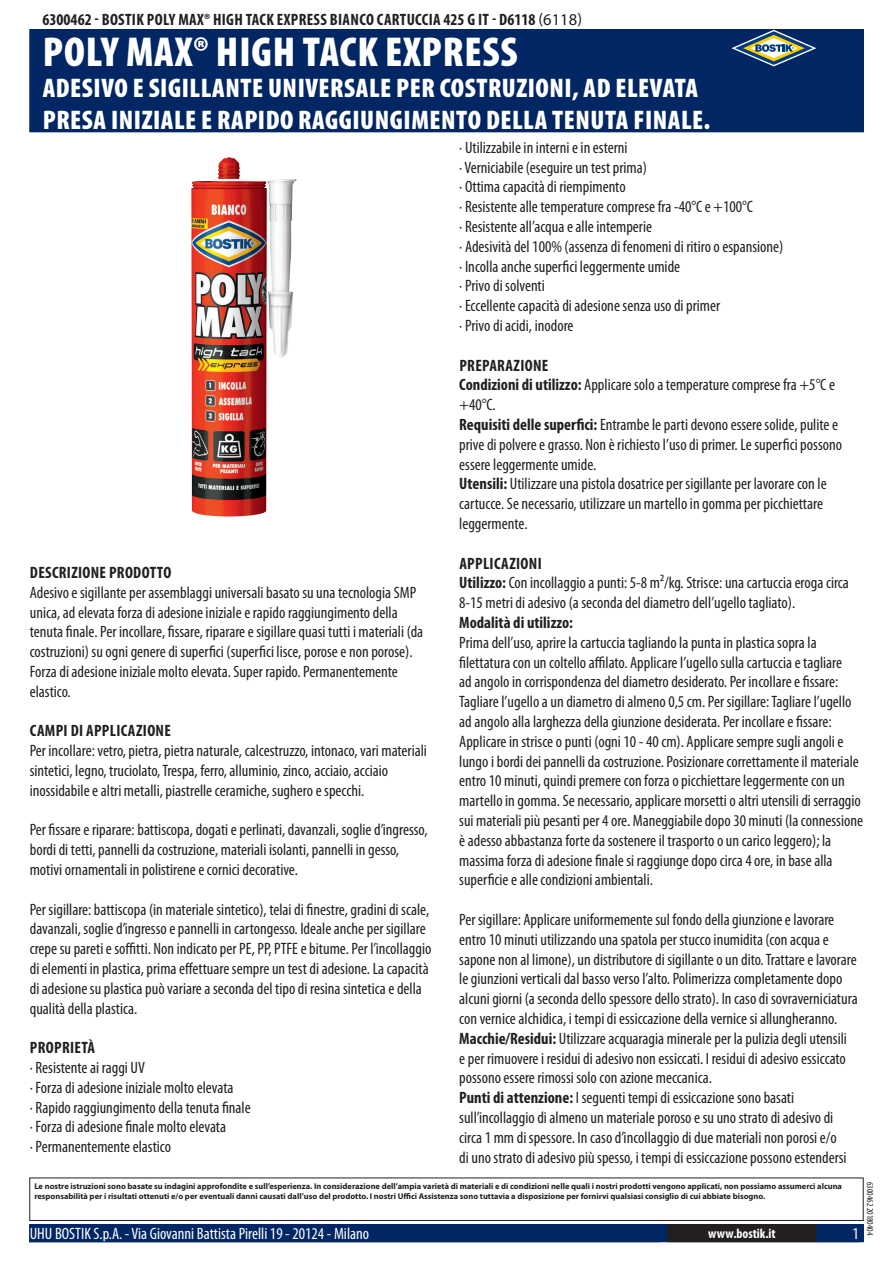
<style>
.page{position:relative;width:893px;height:1263px;background:#fff}
.page>*{position:absolute;margin:0;border:0;box-sizing:border-box;transform-origin:0 0}
.PageHeader{font:900 condensed 42px "Myriad Pro";letter-spacing:.02em;color:#fff}
.PageSubheader{font:900 condensed 27px/32.4px "Myriad Pro";letter-spacing:.02em;color:#fff}
.Regular{font:condensed 16.5px/19.8px "Myriad Pro";color:#231f20}
.TOCItem{font:700 condensed 16.5px "Myriad Pro";letter-spacing:.02em;color:#231f20}
.ContactData{font:condensed 16.5px "Myriad Pro";color:#fff}
.Regular-2{font:700 condensed 16.5px "Myriad Pro";color:#231f20}
.URL{font:700 condensed 13.5px "Myriad Pro";color:#fff}
.Revisie{font:condensed 9px "Myriad Pro";color:#231f20}
.Disclaimer{font:700 8.4px/10.1px "Myriad Pro";color:#231f20}
.s1{font-weight:400;font-stretch:normal}
.s2{font-weight:700}
</style>
<div class="page">
<div style="left:30px;top:30px;width:833px;height:102px;background:#002663"></div>
<svg style="left:731px;top:30px;width:85px;height:36px"></svg>
<div style="left:29px;top:1177px;width:835px;height:44px;border:1px solid #231f20"></div>
<div style="left:30px;top:1225px;width:833px;height:17px;background:#002663"></div>
<div style="left:29px;top:1224px;width:835px;height:18px;border:1px solid #002663"></div>
<div style="left:668px;top:1225px;width:148px;height:17px;background:#231f20"></div>
<div style="left:667px;top:1224px;width:150px;height:18px;border:1px solid #231f20"></div>
<img style="left:191px;top:157px;width:106px;height:359px">
<p class="TOCItem" style="left:43px;top:9px;width:541px">6300462 - BOSTIK POLY MAX® HIGH TACK EXPRESS BIANCO CARTUCCIA 425 G IT - D6118 <span class="s1">(6118)</span></p>
<p class="PageHeader" style="left:43px;top:25px;width:476px">POLY MAX® HIGH TACK EXPRESS</p>
<p class="PageSubheader" style="left:43px;top:71px;width:669px">ADESIVO E SIGILLANTE UNIVERSALE PER COSTRUZIONI, AD ELEVATA<br>PRESA INIZIALE E RAPIDO RAGGIUNGIMENTO DELLA TENUTA FINALE.</p>
<p class="TOCItem" style="left:30px;top:562px;width:143px">DESCRIZIONE PRODOTTO</p>
<p class="Regular" style="left:30px;top:582px;width:395px">Adesivo e sigillante per assemblaggi universali basato su una tecnologia SMP unica, ad elevata forza di adesione iniziale e rapido raggiungimento della tenuta finale. Per incollare, fissare, riparare e sigillare quasi tutti i materiali (da costruzioni) su ogni genere di superfici (superfici lisce, porose e non porose).<br>Forza di adesione iniziale molto elevata. Super rapido. Permanentemente elastico.</p>
<p class="TOCItem" style="left:30px;top:720px;width:141px">CAMPI DI APPLICAZIONE</p>
<p class="Regular" style="left:30px;top:741px;width:399px">Per incollare: vetro, pietra, pietra naturale, calcestruzzo, intonaco, vari materiali sintetici, legno, truciolato, Trespa, ferro, alluminio, zinco, acciaio, acciaio inossidabile e altri metalli, piastrelle ceramiche, sughero e specchi.</p>
<p class="Regular" style="left:30px;top:820px;width:399px">Per fissare e riparare: battiscopa, dogati e perlinati, davanzali, soglie d’ingresso, bordi di tetti, pannelli da costruzione, materiali isolanti, pannelli in gesso, motivi ornamentali in polistirene e cornici decorative.</p>
<p class="Regular" style="left:30px;top:899px;width:403px">Per sigillare: battiscopa (in materiale sintetico), telai di finestre, gradini di scale, davanzali, soglie d’ingresso e pannelli in cartongesso. Ideale anche per sigillare crepe su pareti e soffitti. Non indicato per PE, PP, PTFE e bitume. Per l’incollaggio di elementi in plastica, prima effettuare sempre un test di adesione. La capacità di adesione su plastica può variare a seconda del tipo di resina sintetica e della qualità della plastica.</p>
<p class="TOCItem" style="left:30px;top:1037px;width:67px">PROPRIETÀ</p>
<p class="Regular" style="left:30px;top:1057px;width:117px">· Resistente ai raggi UV</p>
<p class="Regular" style="left:30px;top:1077px;width:222px">· Forza di adesione iniziale molto elevata<br>· Rapido raggiungimento della tenuta finale · Forza di adesione finale molto elevata<br>· Permanentemente elastico</p>
<p class="Regular" style="left:459px;top:137px;width:326px">· Utilizzabile in interni e in esterni<br>· Verniciabile (eseguire un test prima)<br>· Ottima capacità di riempimento<br>· Resistente alle temperature comprese fra -40°C e +1 00°C<br>· Resistente all’acqua e alle intemperie<br>· Adesività del 1 00% (assenza di fenomeni di ritiro o espansione) · Incolla anche superfici leggermente umide<br>· Privo di solventi<br>· Eccellente capacità di adesione senza uso di primer<br>· Privo di acidi, inodore</p>
<p class="TOCItem" style="left:459px;top:355px;width:89px">PREPARAZIONE</p>
<p class="Regular" style="left:459px;top:375px;width:377px"><span class="s2">CONDIZIONI DI UTILIZZO:</span> Applicare solo a temperature comprese fra +5°C e +40°C.</p>
<p class="Regular" style="left:459px;top:414px;width:384px"><span class="s2">REQUISITI DELLE SUPERFICI:</span> Entrambe le parti devono essere solide, pulite e prive di polvere e grasso. Non è richiesto l’uso di primer. Le superfici possono essere leggermente umide.</p>
<p class="Regular" style="left:459px;top:474px;width:369px"><span class="s2">UTENSILI:</span> Utilizzare una pistola dosatrice per sigillante per lavorare con le cartucce. Se necessario, utilizzare un martello in gomma per picchiettare leggermente.</p>
<p class="TOCItem" style="left:459px;top:553px;width:84px">APPLICAZIONI</p>
<p class="Regular" style="left:459px;top:573px;width:391px"><span class="s2">UTILIZZO:</span> Con incollaggio a punti: 5-8 m²/kg. Strisce: una cartuccia eroga circa<br>8-1 5 metri di adesivo (a seconda del diametro dell’ugello tagliato).</p>
<p class="Regular-2" style="left:459px;top:612px;width:115px">MODALITÀ DI UTILIZZO:</p>
<p class="Regular" style="left:459px;top:632px;width:405px">Prima dell’uso, aprire la cartuccia tagliando la punta in plastica sopra la filettatura con un coltello affilato. Applicare l’ugello sulla cartuccia e tagliare<br>ad angolo in corrispondenza del diametro desiderato. Per incollare e fissare:<br>Tagliare l’ugello a un diametro di almeno 0,5 cm. Per sigillare: Tagliare l’ugello ad angolo alla larghezza della giunzione desiderata. Per incollare e fissare:<br>Applicare in strisce o punti (ogni 1 0 - 40 cm). Applicare sempre sugli angoli e lungo i bordi dei pannelli da costruzione. Posizionare correttamente il materiale entro 1 0 minuti, quindi premere con forza o picchiettare leggermente con un martello in gomma. Se necessario, applicare morsetti o altri utensili di serraggio sui materiali più pesanti per 4 ore. Maneggiabile dopo 30 minuti (la connessione è adesso abbastanza forte da sostenere il trasporto o un carico leggero); la massima forza di adesione finale si raggiunge dopo circa 4 ore, in base alla superficie e alle condizioni ambientali.</p>
<p class="Regular" style="left:459px;top:909px;width:400px">Per sigillare: Applicare uniformemente sul fondo della giunzione e lavorare entro 1 0 minuti utilizzando una spatola per stucco inumidita (con acqua e sapone non al limone), un distributore di sigillante o un dito. Trattare e lavorare le giunzioni verticali dal basso verso l’alto. Polimerizza completamente dopo alcuni giorni (a seconda dello spessore dello strato). In caso di sovraverniciatura con vernice alchidica, i tempi di essiccazione della vernice si allungheranno.</p>
<p class="Regular" style="left:459px;top:1028px;width:389px;text-align:justify"><span class="s2">MACCHIE/RESIDUI:</span> Utilizzare acquaragia minerale per la pulizia degli utensili e per rimuovere i residui di adesivo non essiccati. I residui di adesivo essiccato possono essere rimossi solo con azione meccanica.</p>
<p class="Regular" style="left:459px;top:1088px;width:389px"><span class="s2">PUNTI DI ATTENZIONE:</span> I seguenti tempi di essiccazione sono basati sull’incollaggio di almeno un materiale poroso e su uno strato di adesivo di circa 1 mm di spessore. In caso d’incollaggio di due materiali non porosi e/o di uno strato di adesivo più spesso, i tempi di essiccazione possono estendersi</p>
<p class="Disclaimer" style="left:34px;top:1181px;width:809px">Le nostre istruzioni sono basate su indagini approfondite e sull’esperienza. In considerazione dell’ampia varietà di materiali e di condizioni nelle quali i nostri prodotti vengono applicati, non possiamo assumerci alcuna responsabilità per i risultati ottenuti e/o per eventuali danni causati dall’uso del prodotto. I nostri Uffici Assistenza sono tuttavia a disposizione per fornirvi qualsiasi consiglio di cui abbiate bisogno.</p>
<p class="ContactData" style="left:30px;top:1224px;width:341px">UHU BOSTIK S.p.A. - Via Giovanni Battista Pirelli 1 9 - 201 24 - Milano</p>
<p class="URL" style="left:708px;top:1225px;width:69px">WWW.BOSTIK.IT</p>
<p class="Revisie" style="left:875px;top:1182px;width:55px;rotate:90deg">6300462 201 80404</p>
</div>
